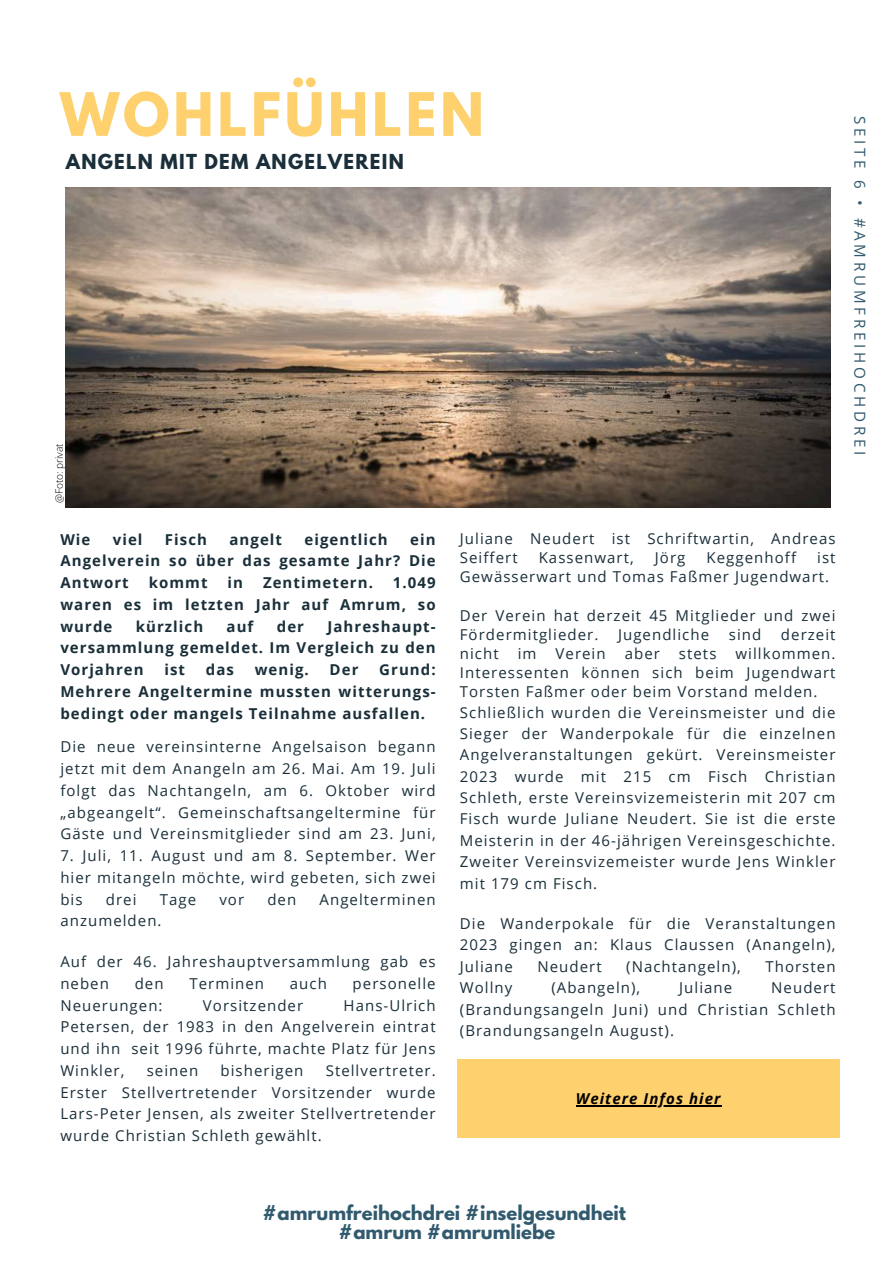
<style>
.page{position:relative;width:894px;height:1264px;background:#fff}
.page>*{position:absolute;margin:0;border:0;box-sizing:border-box;transform-origin:0 0}
.t1{font:700 52.95px "League Spartan";letter-spacing:.07em;color:#fed16e}
.t2{font:700 18.3px "League Spartan";letter-spacing:.07em;color:#1a2f3a}
.t3{font:700 18px/19.2px "League Spartan";color:#315a6e;text-align:center}
.t4{font:15.15px "Open Sans";letter-spacing:.25em;color:#315a6e}
.t5{font:15px/21.8px "Open Sans";letter-spacing:.07em;color:#1a2f3a;text-align:justify}
.t6{font:700 15px/21.8px "Open Sans";letter-spacing:.07em;color:#1a2f3a;text-align:justify}
.t7{font:italic 700 15px "Open Sans";letter-spacing:.07em;color:#000}
.t8{font:300 10.2px "Open Sans";color:#000}
</style>
<div class="page">
<img style="left:66px;top:187px;width:764px;height:321px">
<div style="left:457px;top:1059px;width:382px;height:78px;background:#ffd16e"></div>
<hr style="left:575px;top:1105px;width:114px;height:1px;background:#000">
<hr style="left:689px;top:1105px;width:32px;height:1px;background:#000">
<h1 class="t1" style="left:60px;top:88px;width:425px">WOHLFÜHLEN</h1>
<p class="t2" style="left:66px;top:152px;width:339px">ANGELN MIT DEM ANGELVEREIN</p>
<p class="t8" style="left:52px;top:503px;width:62px;rotate:-90deg">@Foto: privat</p>
<p class="t6" style="left:60px;top:528px;width:32px">Wie</p>
<p class="t6" style="left:113px;top:528px;width:31px">viel</p>
<p class="t6" style="left:165px;top:528px;width:44px">Fisch</p>
<p class="t6" style="left:229px;top:528px;width:54px">angelt</p>
<p class="t6" style="left:304px;top:528px;width:85px">eigentlich</p>
<p class="t6" style="left:60px;top:528px;width:377px;text-indent:350px">ein Angelverein so über das gesamte Jahr? Die Antwort</p>
<p class="t6" style="left:149px;top:571px;width:60px">kommt</p>
<p class="t6" style="left:227px;top:571px;width:17px">in</p>
<p class="t6" style="left:263px;top:571px;width:111px">Zentimetern.</p>
<p class="t6" style="left:60px;top:571px;width:377px;text-indent:332px">1.049 waren es im letzten Jahr auf Amrum, so wurde</p>
<p class="t6" style="left:136px;top:615px;width:69px">kürzlich</p>
<p class="t6" style="left:226px;top:615px;width:28px">auf</p>
<p class="t6" style="left:277px;top:615px;width:29px">der</p>
<p class="t6" style="left:60px;top:615px;width:377px;text-indent:267px">Jahreshaupt&shy;versammlung gemeldet. Im Vergleich zu den Vorjahren</p>
<p class="t6" style="left:60px;top:658px;width:377px;text-indent:319px">Grund:<br>Mehrere Angeltermine mussten witterungs&shy;bedingt oder mangels Teilnahme ausfallen.</p>
<p class="t5" style="left:60px;top:735px;width:377px">Die neue vereinsinterne Angelsaison begann jetzt mit dem Anangeln am 26. Mai. Am 19. Juli folgt das Nachtangeln, am 6. Oktober wird „abgeangelt“. Gemeinschaftsangeltermine für Gäste und Vereinsmitglieder sind am 23. Juni,</p>
<p class="t5" style="left:60px;top:844px;width:377px">7. Juli, 11. August und am 8. September. Wer hier mitangeln möchte, wird gebeten, sich zwei bis</p>
<p class="t6" style="left:164px;top:658px;width:22px">ist</p>
<p class="t6" style="left:206px;top:658px;width:30px">das</p>
<p class="t6" style="left:254px;top:658px;width:56px">wenig.</p>
<p class="t6" style="left:329px;top:658px;width:30px">Der</p>
<p class="t5" style="left:106px;top:888px;width:32px">drei</p>
<p class="t5" style="left:160px;top:888px;width:38px">Tage</p>
<p class="t5" style="left:219px;top:888px;width:26px">vor</p>
<p class="t5" style="left:267px;top:888px;width:30px">den</p>
<p class="t5" style="left:319px;top:888px;width:118px">Angelterminen</p>
<p class="t5" style="left:60px;top:909px;width:103px">anzumelden.</p>
<p class="t5" style="left:60px;top:950px;width:377px">Auf der 46. Jahreshauptversammlung gab es neben</p>
<p class="t5" style="left:135px;top:972px;width:30px">den</p>
<p class="t5" style="left:189px;top:972px;width:76px">Terminen</p>
<p class="t5" style="left:290px;top:972px;width:39px">auch</p>
<p class="t5" style="left:352px;top:972px;width:84px">personelle</p>
<p class="t5" style="left:60px;top:993px;width:104px">Neuerungen:</p>
<p class="t5" style="left:203px;top:993px;width:102px">Vorsitzender</p>
<p class="t5" style="left:60px;top:993px;width:377px;text-indent:283px">Hans-Ulrich Petersen, der 1983 in den Angelverein eintrat und ihn seit 1996 führte, machte Platz für Jens Winkler,</p>
<p class="t5" style="left:60px;top:1059px;width:377px;text-indent:265px">Stellvertreter.<br>Erster Stellvertretender Vorsitzender wurde Lars-Peter Jensen, als zweiter Stellvertretender wurde Christian Schleth gewählt.</p>
<p class="t5" style="left:147px;top:1059px;width:53px">seinen</p>
<p class="t5" style="left:220px;top:1059px;width:84px">bisherigen</p>
<p class="t5" style="left:459px;top:528px;width:377px;line-height:19.2px">Juliane Neudert ist Schriftwartin, Andreas<br>Seiffert</p>
<p class="t5" style="left:538px;top:546px;width:97px">Kassenwart,</p>
<p class="t5" style="left:654px;top:546px;width:32px">Jörg</p>
<p class="t5" style="left:706px;top:546px;width:91px">Keggenhoff</p>
<p class="t5" style="left:459px;top:548px;width:377px;line-height:19.2px;text-indent:357px">ist<br>Gewässerwart und Tomas Faßmer Jugendwart.</p>
<p class="t5" style="left:459px;top:605px;width:377px;line-height:19.2px">Der Verein hat derzeit 45 Mitglieder und zwei<br>Fördermitglieder.</p>
<p class="t5" style="left:618px;top:623px;width:93px">Jugendliche</p>
<p class="t5" style="left:728px;top:623px;width:34px">sind</p>
<p class="t5" style="left:780px;top:623px;width:56px">derzeit</p>
<p class="t5" style="left:459px;top:642px;width:377px;line-height:20.9px;text-align:left;text-indent:275px">willkommen.<br>Interessenten können sich beim Jugendwart Torsten Faßmer oder beim Vorstand melden.<br>Schließlich wurden die Vereinsmeister und die Sieger der Wanderpokale für die einzelnen Angelveranstaltungen gekürt. Vereinsmeister 2023 wurde mit 215 cm Fisch Christian Schleth, erste Vereinsvizemeisterin mit 207 cm Fisch wurde Juliane Neudert. Sie ist die erste Meisterin in der 46-jährigen Vereinsgeschichte.<br>Zweiter Vereinsvizemeister wurde Jens Winkler mit 179 cm Fisch.</p>
<p class="t5" style="left:459px;top:912px;width:377px;line-height:21.3px">Die Wanderpokale für die Veranstaltungen 2023 gingen an: Klaus Claussen (Anangeln), Juliane</p>
<p class="t5" style="left:459px;top:642px;width:40px">nicht</p>
<p class="t5" style="left:517px;top:642px;width:20px">im</p>
<p class="t5" style="left:555px;top:642px;width:52px">Verein</p>
<p class="t5" style="left:624px;top:642px;width:37px">aber</p>
<p class="t5" style="left:678px;top:642px;width:39px">stets</p>
<p class="t5" style="left:537px;top:955px;width:66px">Neudert</p>
<p class="t5" style="left:626px;top:955px;width:116px">(Nachtangeln),</p>
<p class="t5" style="left:765px;top:955px;width:72px">Thorsten</p>
<p class="t5" style="left:459px;top:976px;width:54px">Wollny</p>
<p class="t5" style="left:551px;top:976px;width:90px">(Abangeln),</p>
<p class="t5" style="left:679px;top:976px;width:55px">Juliane</p>
<p class="t5" style="left:459px;top:976px;width:377px;line-height:21.3px;text-indent:311px">Neudert (Brandungsangeln Juni) und Christian Schleth (Brandungsangeln August).</p>
<p class="t7" style="left:575px;top:1088px;width:146px">Weitere Infos hier</p>
<p class="t4" style="left:870px;top:116px;width:341px;rotate:90deg">SEITE 6 • #AMRUMFREIHOCHDREI</p>
<p class="t3" style="left:262px;top:1205px;width:365px">#amrumfreihochdrei #inselgesundheit #amrum #amrumliebe</p>
</div>
